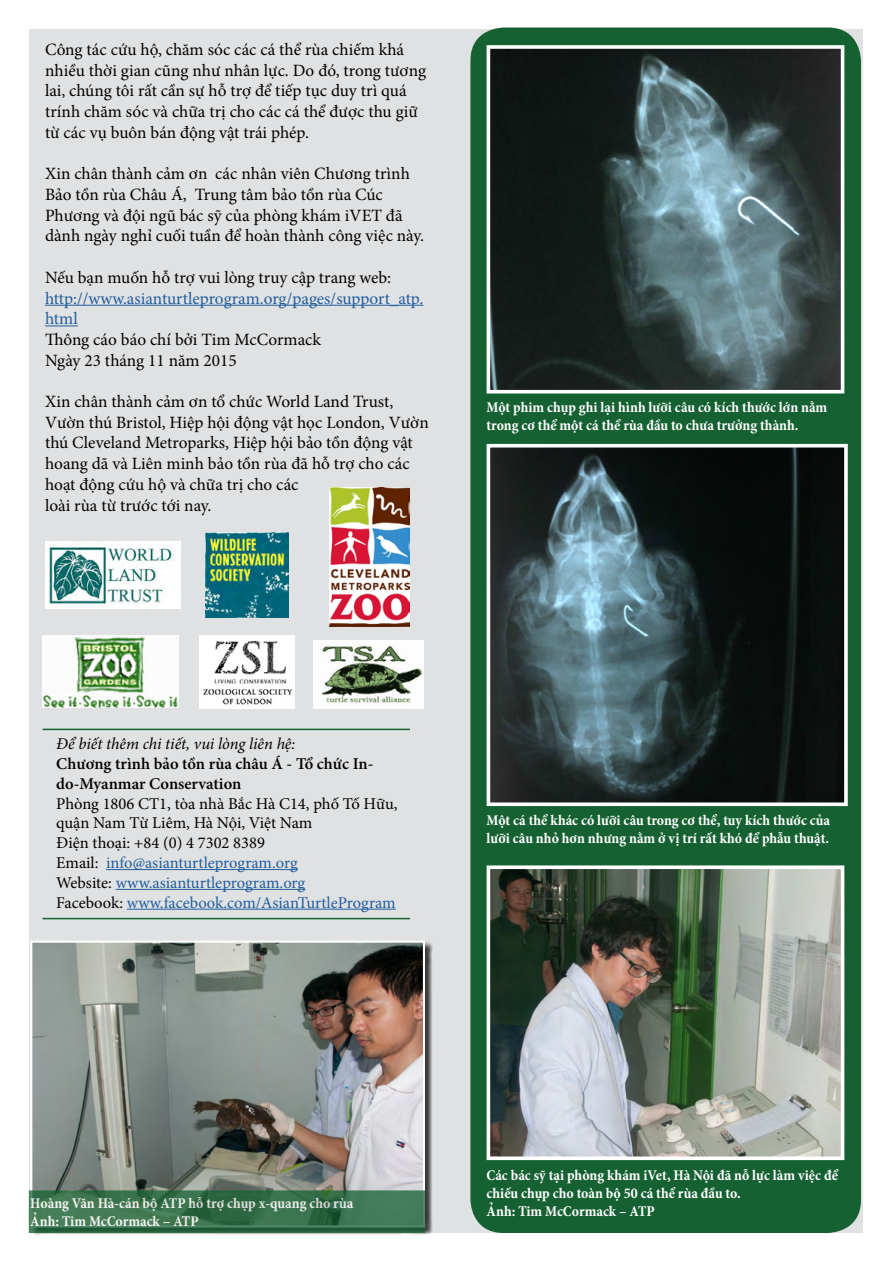
<style>
.page{position:relative;width:893px;height:1263px;background:#fff}
.page>*{position:absolute;margin:0;border:0;box-sizing:border-box;transform-origin:0 0}
.t1{font:17.25px/20.7px "Minion Pro";color:#000}
.t2{font:17.25px/20.7px "Minion Pro";letter-spacing:-.005em;color:#215e9e}
.t3{font:16.5px/19.8px "Minion Pro";color:#000}
.t4{font:600 16.5px/19.8px "Minion Pro";color:#000}
.t5{font:16.5px "Minion Pro";color:#215e9e}
.t6{font:700 condensed 15px/18px "Minion Pro";color:#fff}
.s1{font-weight:400;font-style:italic}
.s2{color:#215e9e}
.s3{color:#000}
</style>
<div class="page">
<div style="left:29px;top:29px;width:833px;height:1204px;background:#e0e1e2"></div>
<hr style="left:45px;top:305px;width:378px;height:1px;background:#215e9e">
<hr style="left:45px;top:325px;width:33px;height:1px;background:#215e9e">
<hr style="left:106px;top:869px;width:192px;height:1px;background:#215e9e">
<hr style="left:116px;top:889px;width:189px;height:1px;background:#215e9e">
<hr style="left:127px;top:909px;width:269px;height:1px;background:#215e9e">
<hr style="left:43px;top:729px;width:367px;height:1px;background:#156131">
<hr style="left:43px;top:918px;width:367px;height:1px;background:#156131">
<div style="left:470px;top:28px;width:391px;height:1205px;background:#156131;border-radius:33px"></div>
<img style="left:492px;top:50px;width:347px;height:338px">
<div style="left:487px;top:45px;width:357px;height:348px;border:4px solid #fff"></div>
<img style="left:492px;top:449px;width:351px;height:352px">
<div style="left:487px;top:444px;width:361px;height:362px;border:4px solid #fff"></div>
<img style="left:492px;top:870px;width:347px;height:285px">
<div style="left:487px;top:865px;width:357px;height:295px;border:4px solid #fff"></div>
<img style="left:43px;top:635px;width:135px;height:73px">
<img style="left:45px;top:542px;width:135px;height:66px">
<img style="left:200px;top:635px;width:94px;height:73px">
<img style="left:330px;top:487px;width:80px;height:139px">
<div style="left:32px;top:942px;width:401px;height:293px;background:#000;opacity:.75"></div>
<img style="left:33px;top:943px;width:389px;height:247px">
<div style="left:30px;top:940px;width:395px;height:287px;border:2px solid #fff"></div>
<svg style="left:32px;top:1193px;width:390px;height:37px;background:#39724c"></svg>
<div style="left:29px;top:1190px;width:396px;height:43px;border:2px solid #156131"></div>
<img style="left:205px;top:533px;width:84px;height:84px">
<img style="left:313px;top:640px;width:111px;height:68px">
<p class="t1" style="left:45px;top:39px;width:383px">Công tác cứu hộ, chăm sóc các cá thể rùa chiếm khá nhiều thời gian cũng như nhân lực. Do đó, trong tương lai, chúng tôi rất cần sự hỗ trợ để tiếp tục duy trì quá trính chăm sóc và chữa trị cho các cá thể được thu giữ từ các vụ buôn bán động vật trái phép.</p>
<p class="t1" style="left:45px;top:163px;width:381px">Xin chân thành cảm ơn các nhân viên Chương trình Bảo tồn rùa Châu Á, Trung tâm bảo tồn rùa Cúc Phương và đội ngũ bác sỹ của phòng khám iVET đã dành ngày nghỉ cuối tuần để hoàn thành công việc này.</p>
<p class="t1" style="left:45px;top:267px;width:348px">Nếu bạn muốn hỗ trợ vui lòng truy cập trang web:</p>
<p class="t2" style="left:45px;top:288px;width:380px">http://www.asianturtleprogram.org/pages/support_atp. html</p>
<p class="t1" style="left:45px;top:329px;width:277px">Thông cáo báo chí bởi Tim McCormack</p>
<p class="t1" style="left:45px;top:350px;width:193px">Ngày 23 tháng 11 năm 2015</p>
<p class="t1" style="left:45px;top:391px;width:385px">Xin chân thành cảm ơn tổ chức World Land Trust, Vườn thú Bristol, Hiệp hội động vật học London, Vườn thú Cleveland Metroparks, Hiệp hội bảo tồn động vật hoang dã và Liên minh bảo tồn rùa đã hỗ trợ cho các hoạt động cứu hộ và chữa trị cho các</p>
<p class="t1" style="left:45px;top:495px;width:168px">loài rùa từ trước tới nay.</p>
<p class="t6" style="left:487px;top:398px;width:342px">Một phim chụp ghi lại hình lưỡi câu có kích thước lớn nằm trong cơ thể một cá thể rùa đầu to chưa trưởng thành.</p>
<p class="t4" style="left:56px;top:734px;width:319px"><span class="s1">Để biết thêm chi tiết, vui lòng liên hệ:<br></span>Chương trình bảo tồn rùa châu Á - Tổ chức In&shy;do-Myanmar Conservation</p>
<p class="t3" style="left:56px;top:793px;width:343px">Phòng 1806 CT1, tòa nhà Bắc Hà C14, phố Tố Hữu, quận Nam Từ Liêm, Hà Nội, Việt Nam</p>
<p class="t3" style="left:56px;top:833px;width:243px">Điện thoại: +84 (0) 4 7302 8389<br>Email: <span class="s2">info@asianturtleprogram.org</span></p>
<p class="t5" style="left:56px;top:871px;width:251px"><span class="s3">Website:</span> www.asianturtleprogram.org</p>
<p class="t5" style="left:56px;top:891px;width:341px"><span class="s3">Facebook:</span> www.facebook.com/AsianTurtleProgram</p>
<p class="t6" style="left:487px;top:811px;width:345px">Một cá thể khác có lưỡi câu trong cơ thể, tuy kích thước của lưỡi câu nhỏ hơn nhưng nằm ở vị trí rất khó để phẫu thuật.</p>
<p class="t6" style="left:30px;top:1194px;width:325px">Hoàng Văn Hà-cán bộ ATP hỗ trợ chụp x-quang cho rùa<br>Ảnh: Tim McCormack – ATP</p>
<p class="t6" style="left:487px;top:1166px;width:353px">Các bác sỹ tại phòng khám iVet, Hà Nội đã nỗ lực làm việc để chiếu chụp cho toàn bộ 50 cá thể rùa đầu to.</p>
<p class="t6" style="left:487px;top:1202px;width:170px">Ảnh: Tim McCormack – ATP</p>
</div>
